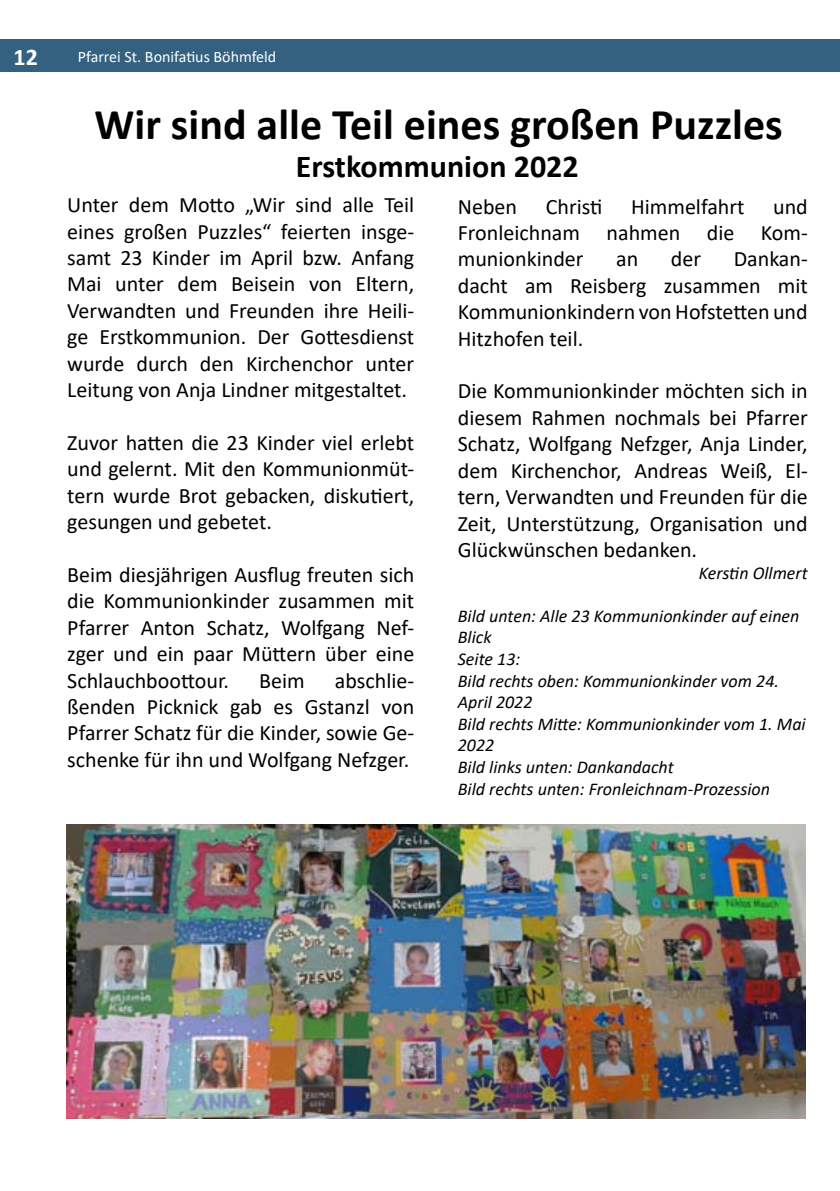
<style>
.page{position:relative;width:840px;height:1191px;background:#fff}
.page>*{position:absolute;margin:0;border:0;box-sizing:border-box;transform-origin:0 0}
.t1{font:700 44px "Calibri";color:#000}
.t2{font:700 32px "Calibri";color:#000}
.t3{font:700 24px "Calibri";color:#fff}
.t4{font:22px/26.4px "Calibri";color:#000;text-align:justify}
.t5{font:italic 18px/21.6px "Calibri";color:#000}
.t6{font:16px "Calibri";color:#fff}
</style>
<div class="page">
<div style="left:0;top:40px;width:839px;height:32px;background:#346180"></div>
<hr style="left:839px;top:40px;width:1px;height:32px;background:#346180">
<img style="left:66px;top:824px;width:739px;height:294px">
<p class="t3" style="left:14px;top:40px;width:24px">12</p>
<p class="t6" style="left:78px;top:45px;width:200px">Pfarrei St. Bonifatius Böhmfeld</p>
<h1 class="t1" style="left:94px;top:94px;width:689px">Wir sind alle Teil eines großen Puzzles</h1>
<h2 class="t2" style="left:296px;top:144px;width:284px">Erstkommunion 2022</h2>
<p class="t4" style="left:67px;top:191px;width:348px">Unter dem Motto „Wir sind alle Teil eines großen Puzzles“ feierten insge&shy;samt 23 Kinder im April bzw. Anfang Mai unter dem Beisein von Eltern, Verwandten und Freunden ihre Heili&shy;ge Erstkommunion. Der Gottesdienst wurde durch den Kirchenchor unter Leitung von Anja Lindner mitgestaltet.</p>
<p class="t4" style="left:67px;top:429px;width:348px">Zuvor hatten die 23 Kinder viel erlebt und gelernt. Mit den Kommunionmüt&shy;tern wurde Brot gebacken, diskutiert, gesungen und gebetet.</p>
<p class="t4" style="left:67px;top:561px;width:348px">Beim diesjährigen Ausflug freuten sich die Kommunionkinder zusammen mit Pfarrer Anton Schatz, Wolfgang Nef&shy;zger und ein paar Müttern über eine Schlauchboottour.</p>
<p class="t4" style="left:457px;top:192px;width:61px">Neben</p>
<p class="t4" style="left:545px;top:192px;width:58px">Christi</p>
<p class="t4" style="left:630px;top:192px;width:115px">Himmelfahrt</p>
<p class="t4" style="left:457px;top:192px;width:351px;text-indent:315px">und Fronleichnam nahmen die Kom&shy;munionkinder</p>
<p class="t4" style="left:457px;top:245px;width:351px;text-indent:276px">Dankan&shy;dacht am Reisberg zusammen mit Kommunionkindern von Hofstetten und Hitzhofen teil.</p>
<p class="t4" style="left:457px;top:377px;width:351px">Die Kommunionkinder möchten sich in diesem Rahmen nochmals bei Pfarrer Schatz, Wolfgang Nefzger, Anja Linder, dem Kirchenchor, Andreas Weiß, El&shy;tern, Verwandten und Freunden für die Zeit, Unterstützung, Organisation und Glückwünschen bedanken.</p>
<p class="t5" style="left:698px;top:561px;width:110px">Kerstin Ollmert</p>
<p class="t5" style="left:457px;top:604px;width:349px">Bild unten: Alle 23 Kommunionkinder auf einen<br>Blick<br>Seite 13:<br>Bild rechts oben: Kommunionkinder vom 24.<br>April 2022<br>Bild rechts Mitte: Kommunionkinder vom 1. Mai<br>2022<br>Bild links unten: Dankandacht<br>Bild rechts unten: Fronleichnam-Prozession</p>
<p class="t4" style="left:616px;top:245px;width:24px">an</p>
<p class="t4" style="left:670px;top:245px;width:32px">der</p>
<p class="t4" style="left:67px;top:666px;width:348px;text-indent:267px">abschlie&shy;ßenden Picknick gab es Gstanzl von Pfarrer Schatz für die Kinder, sowie Ge&shy;schenke für ihn und Wolfgang Nefzger.</p>
<p class="t4" style="left:259px;top:666px;width:47px">Beim</p>
</div>
